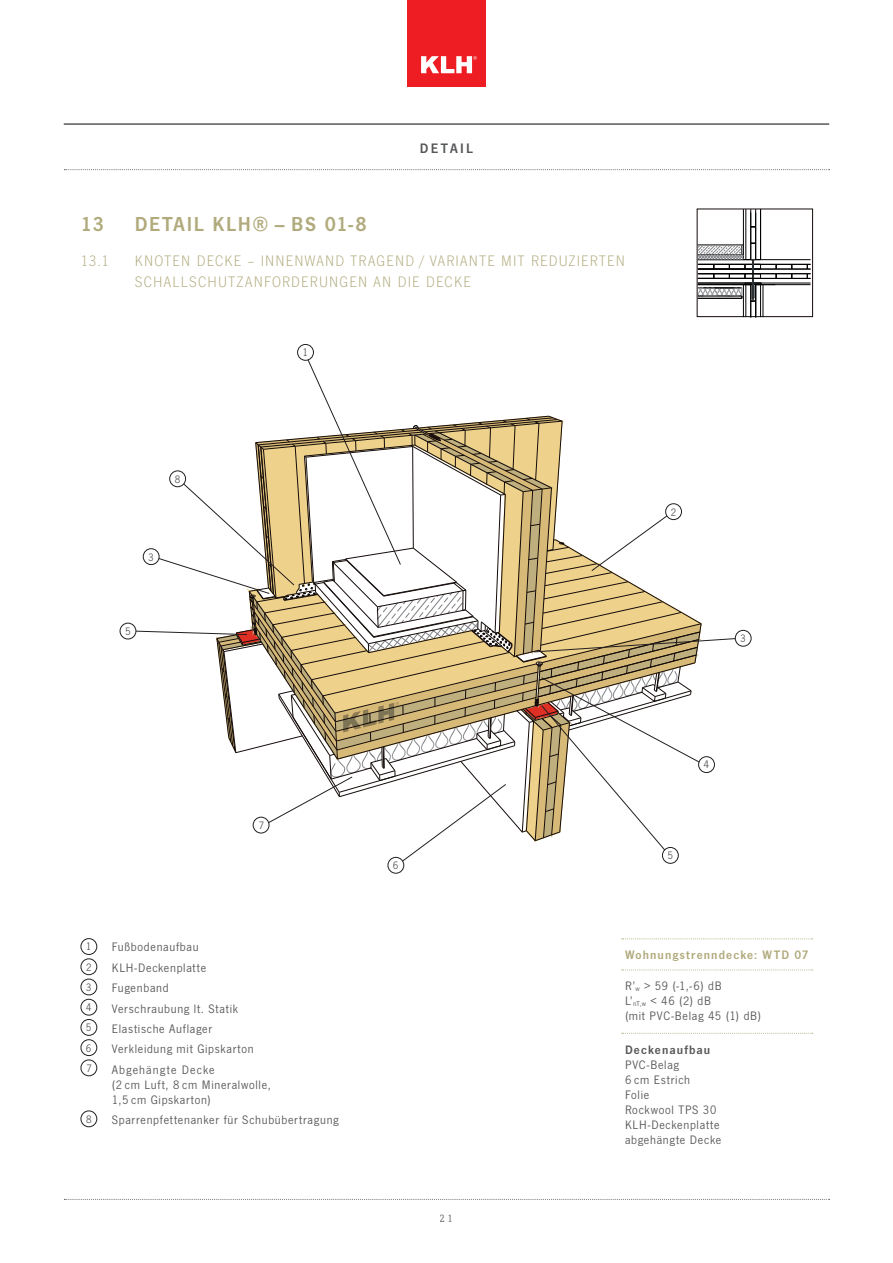
<style>
.page{position:relative;width:893px;height:1263px;background:#fff}
.page>*{position:absolute;margin:0;border:0;box-sizing:border-box;transform-origin:0 0}
.überschrift_1{font:600 21px "News Got T";letter-spacing:.075em;color:#b1aa7d}
.überschrift_light{font:15.75px "News Got T Ligh";letter-spacing:.08em;color:#b1aa7d}
.rubriken{font:600 14.25px "News Got T";letter-spacing:.165em;color:#57585a}
.beschreibungen_dünn{font:12.75px "News Got T";letter-spacing:.055em;color:#57585a}
.beschreibungen_dünn-2{font:600 12.75px "News Got T";letter-spacing:.09em;color:#b1aa7d}
.beschreibungen_dünn-3{font:12.75px "News Got T";letter-spacing:.085em;color:#57585a}
.beschreibungen_dünn-4{font:600 12.75px "News Got T";letter-spacing:.085em;color:#57585a}
.nummern{font:11.25px "News Got T";color:#57585a}
.t1{font:11.1px "Amasis MT Pro";color:#57585a}
</style>
<div class="page">
<div style="left:697px;top:209px;width:116px;height:108px;border:1px solid #140c0a"></div>
<svg style="left:698px;top:209px;width:112px;height:108px"></svg>
<svg style="left:622px;top:938px;width:191px;height:1px"></svg>
<svg style="left:622px;top:969px;width:191px;height:1px"></svg>
<svg style="left:622px;top:1033px;width:191px;height:1px"></svg>
<div style="left:120px;top:623px;width:16px;height:16px;border:1px solid #231f20;border-radius:50%"></div>
<div style="left:388px;top:857px;width:16px;height:16px;border:1px solid #231f20;border-radius:50%"></div>
<div style="left:735px;top:630px;width:16px;height:16px;border:1px solid #231f20;border-radius:50%"></div>
<div style="left:297px;top:344px;width:17px;height:16px;border:1px solid #231f20;border-radius:50%"></div>
<div style="left:81px;top:1019px;width:16px;height:16px;border:1px solid #231f20;border-radius:50%"></div>
<div style="left:81px;top:1111px;width:16px;height:16px;border:1px solid #231f20;border-radius:50%"></div>
<div style="left:81px;top:1060px;width:16px;height:16px;border:1px solid #231f20;border-radius:50%"></div>
<div style="left:81px;top:1039px;width:16px;height:17px;border:1px solid #231f20;border-radius:50%"></div>
<div style="left:81px;top:999px;width:16px;height:16px;border:1px solid #231f20;border-radius:50%"></div>
<div style="left:81px;top:979px;width:16px;height:16px;border:1px solid #231f20;border-radius:50%"></div>
<div style="left:81px;top:938px;width:16px;height:17px;border:1px solid #231f20;border-radius:50%"></div>
<div style="left:81px;top:959px;width:16px;height:16px;border:1px solid #231f20;border-radius:50%"></div>
<svg style="left:126px;top:349px;width:615px;height:518px"></svg>
<svg style="left:64px;top:1199px;width:766px;height:1px"></svg>
<hr style="left:64px;top:123px;width:765px;height:2px;background:#57585a">
<svg style="left:64px;top:169px;width:766px;height:1px"></svg>
<div style="left:407px;top:0;width:79px;height:86px;background:#ee1d23"></div>
<svg style="left:421px;top:56px;width:56px;height:17px"></svg>
<p class="rubriken" style="left:420px;top:140px;width:55px">DETAIL</p>
<p class="überschrift_1" style="left:81px;top:212px;width:25px">13</p>
<p class="überschrift_1" style="left:135px;top:212px;width:233px">DETAIL KLH® – BS 01-8</p>
<p class="überschrift_light" style="left:81px;top:252px;width:30px">13.1</p>
<p class="überschrift_light" style="left:135px;top:252px;width:492px">KNOTEN DECKE – INNENWAND TRAGEND / VARIANTE MIT REDUZIERTEN</p>
<p class="überschrift_light" style="left:135px;top:273px;width:338px">SCHALLSCHUTZANFORDERUNGEN AN DIE DECKE</p>
<p class="nummern" style="left:175px;top:473px;width:7px">8</p>
<p class="nummern" style="left:148px;top:551px;width:7px">3</p>
<p class="nummern" style="left:125px;top:625px;width:7px">5</p>
<p class="nummern" style="left:303px;top:346px;width:7px">1</p>
<p class="nummern" style="left:259px;top:819px;width:7px">7</p>
<p class="nummern" style="left:86px;top:940px;width:7px">1</p>
<p class="nummern" style="left:86px;top:961px;width:7px">2</p>
<p class="beschreibungen_dünn" style="left:112px;top:940px;width:88px">Fußbodenaufbau</p>
<p class="beschreibungen_dünn" style="left:112px;top:961px;width:96px">KLH-Deckenplatte</p>
<p class="nummern" style="left:86px;top:981px;width:7px">3</p>
<p class="beschreibungen_dünn" style="left:112px;top:981px;width:58px">Fugenband</p>
<p class="nummern" style="left:86px;top:1001px;width:7px">4</p>
<p class="beschreibungen_dünn" style="left:112px;top:1001px;width:128px">Verschraubung lt. Statik</p>
<p class="nummern" style="left:86px;top:1021px;width:7px">5</p>
<p class="beschreibungen_dünn" style="left:112px;top:1022px;width:102px">Elastische Auflager</p>
<p class="nummern" style="left:86px;top:1041px;width:7px">6</p>
<p class="beschreibungen_dünn" style="left:112px;top:1042px;width:143px">Verkleidung mit Gipskarton</p>
<p class="nummern" style="left:86px;top:1062px;width:7px">7</p>
<p class="beschreibungen_dünn-3" style="left:112px;top:1063px;width:104px">Abgehängte Decke</p>
<p class="beschreibungen_dünn" style="left:112px;top:1078px;width:161px">(2 cm Luft, 8 cm Mineralwolle,</p>
<p class="beschreibungen_dünn" style="left:112px;top:1093px;width:101px">1,5 cm Gipskarton)</p>
<p class="nummern" style="left:86px;top:1113px;width:7px">8</p>
<p class="beschreibungen_dünn" style="left:112px;top:1113px;width:228px">Sparrenpfettenanker für Schubübertragung</p>
<p class="nummern" style="left:393px;top:859px;width:7px">6</p>
<p class="t1" style="left:440px;top:1211px;width:15px">21</p>
<p class="nummern" style="left:671px;top:506px;width:7px">2</p>
<p class="nummern" style="left:740px;top:632px;width:7px">3</p>
<p class="nummern" style="left:703px;top:758px;width:7px">4</p>
<p class="nummern" style="left:667px;top:849px;width:7px">5</p>
<p class="beschreibungen_dünn-2" style="left:625px;top:947px;width:185px">Wohnungstrenndecke: WTD 07</p>
<p class="beschreibungen_dünn" style="left:625px;top:978px;width:98px">R’<sub>w</sub> &gt; 59 (-1,-6) dB</p>
<p class="beschreibungen_dünn" style="left:625px;top:993px;width:87px">L’<sub>nT,w</sub> &lt; 46 (2) dB</p>
<p class="beschreibungen_dünn" style="left:625px;top:1008px;width:138px">(mit PVC-Belag 45 (1) dB)</p>
<p class="beschreibungen_dünn-4" style="left:625px;top:1042px;width:87px">Deckenaufbau</p>
<p class="beschreibungen_dünn" style="left:625px;top:1058px;width:56px">PVC-Belag</p>
<p class="beschreibungen_dünn" style="left:625px;top:1073px;width:67px">6 cm Estrich</p>
<p class="beschreibungen_dünn" style="left:625px;top:1088px;width:26px">Folie</p>
<p class="beschreibungen_dünn" style="left:625px;top:1103px;width:93px">Rockwool TPS 30</p>
<p class="beschreibungen_dünn" style="left:625px;top:1118px;width:96px">KLH-Deckenplatte</p>
<p class="beschreibungen_dünn" style="left:625px;top:1133px;width:98px">abgehängte Decke</p>
</div>
